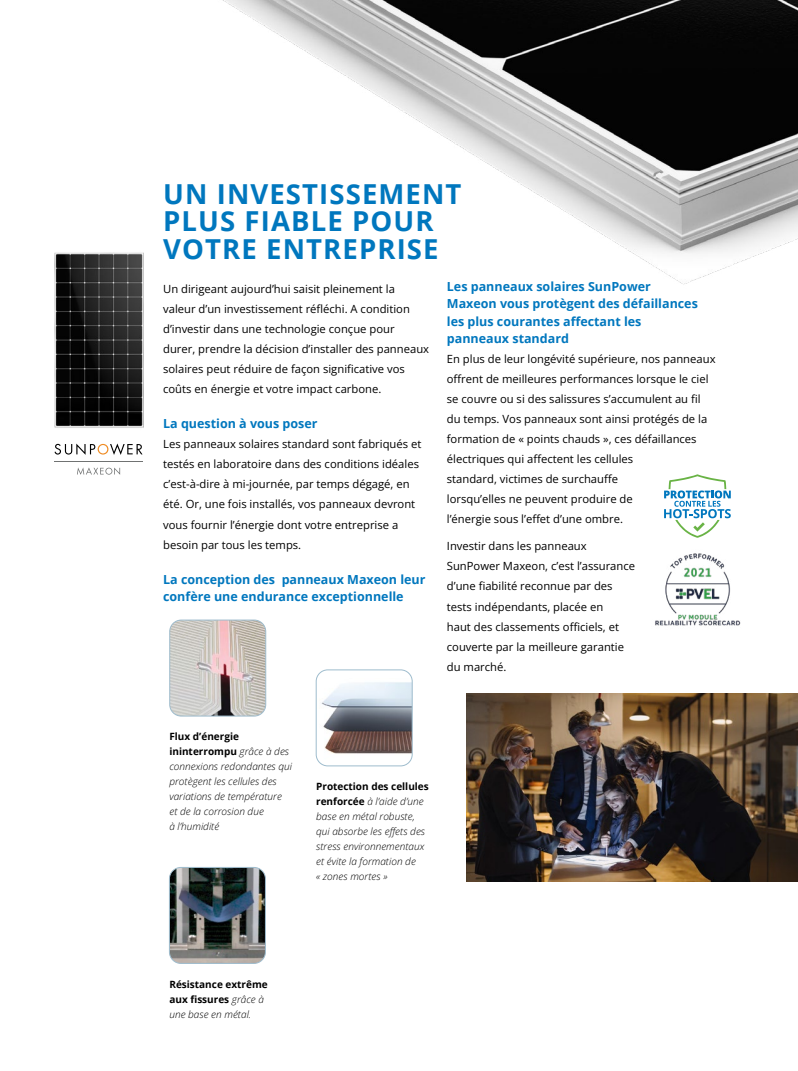
<style>
.page{position:relative;width:798px;height:1071px;background:#fff}
.page>*{position:absolute;margin:0;border:0;box-sizing:border-box;transform-origin:0 0}
.t1{font:700 27.5px/27.5px "Open Sans";letter-spacing:.04em;color:#0077be}
.t2{font:700 12.5px/17.5px "Open Sans";color:#0077be}
.t3{font:11.25px/20px "Open Sans";color:#000}
.t4{font:italic 10px/15px "Open Sans";color:#000}
.t5{font:700 10px/15px "Open Sans";color:#000}
.s1{font-weight:700;font-style:normal}
.s2{font-weight:400;font-style:italic}
</style>
<div class="page">
<img style="left:223px;top:0;width:574px;height:285px">
<img style="left:655px;top:553px;width:86px;height:73px">
<svg style="left:664px;top:474px;width:66px;height:63px"></svg>
<hr style="left:54px;top:461px;width:88px;height:1px;background:#707272">
<svg style="left:54px;top:443px;width:88px;height:12px"></svg>
<svg style="left:77px;top:467px;width:43px;height:7px"></svg>
<img style="left:54px;top:252px;width:90px;height:176px">
<img style="left:466px;top:693px;width:331px;height:187px">
<img style="left:169px;top:868px;width:96px;height:95px">
<div style="left:169px;top:866px;width:97px;height:97px;border:1px solid #9ebccd;border-radius:12px"></div>
<img style="left:170px;top:621px;width:96px;height:94px">
<div style="left:169px;top:619px;width:97px;height:97px;border:1px solid #9ebccd;border-radius:12px"></div>
<img style="left:316px;top:670px;width:96px;height:95px">
<div style="left:316px;top:669px;width:96px;height:97px;border:1px solid #9ebccd;border-radius:12px"></div>
<h1 class="t1" style="left:163px;top:179px;width:300px">UN INVESTISSEMENT<br>PLUS FIABLE POUR<br>VOTRE ENTREPRISE</h1>
<p class="t3" style="left:163px;top:278px;width:267px">Un dirigeant aujourd’hui saisit pleinement la valeur d’un investissement réfléchi. A condition d’investir dans une technologie conçue pour durer, prendre la décision d’installer des panneaux solaires peut réduire de façon significative vos coûts en énergie et votre impact carbone.</p>
<p class="t2" style="left:163px;top:414px;width:156px">La question à vous poser</p>
<p class="t3" style="left:163px;top:434px;width:260px">Les panneaux solaires standard sont fabriqués et testés en laboratoire dans des conditions idéales c’est-à-dire à mi-journée, par temps dégagé, en été. Or, une fois installés, vos panneaux devront vous fournir l’énergie dont votre entreprise a besoin par tous les temps.</p>
<p class="t2" style="left:163px;top:570px;width:264px">La conception des panneaux Maxeon leur confère une endurance exceptionnelle</p>
<p class="t2" style="left:446px;top:277px;width:252px">Les panneaux solaires SunPower<br>Maxeon vous protègent des défaillances les plus courantes affectant les panneaux standard</p>
<p class="t3" style="left:446px;top:349px;width:270px">En plus de leur longévité supérieure, nos panneaux offrent de meilleures performances lorsque le ciel se couvre ou si des salissures s’accumulent au fil du temps. Vos panneaux sont ainsi protégés de la formation de « points chauds », ces défaillances électriques qui affectent les cellules<br>standard, victimes de surchauffe<br>lorsqu’elles ne peuvent produire de<br>l’énergie sous l’effet d’une ombre.</p>
<p class="t3" style="left:446px;top:536px;width:190px">Investir dans les panneaux<br>SunPower Maxeon, c’est l’assurance d’une fiabilité reconnue par des tests indépendants, placée en<br>haut des classements officiels, et couverte par la meilleure garantie du marché.</p>
<p class="t4" style="left:169px;top:728px;width:124px"><span class="s1">Flux d’énergie ininterrompu</span> grâce à des connexions redondantes qui protègent les cellules des variations de température et de la corrosion due<br>à l’humidité</p>
<p class="t4" style="left:316px;top:778px;width:114px"><span class="s1">Protection des cellules renforcée</span> à l’aide d’une base en métal robuste, qui absorbe les effets des stress environnementaux et évite la formation de<br>« zones mortes »</p>
<p class="t5" style="left:169px;top:976px;width:100px">Résistance extrême aux fissures <span class="s2">grâce à une base en métal.</span></p>
</div>
